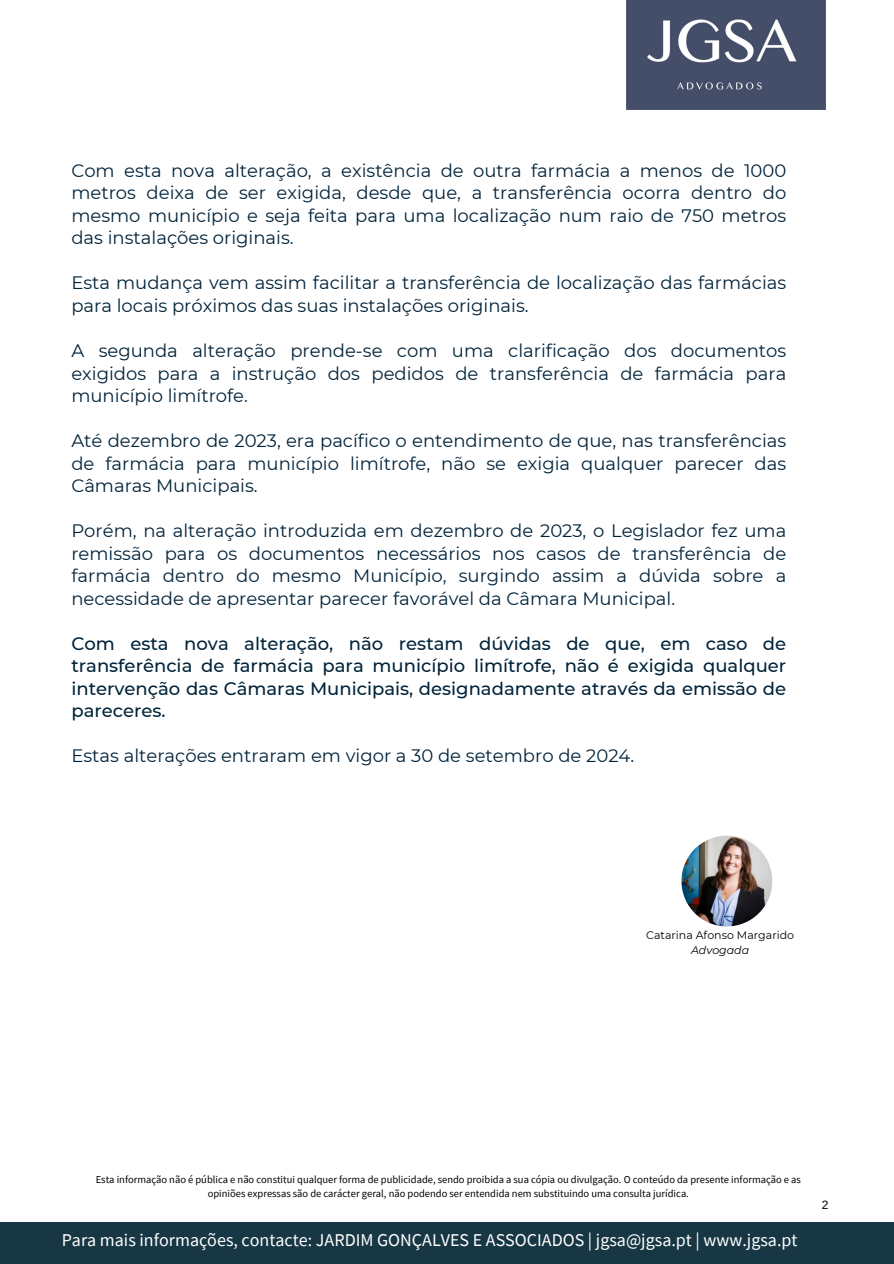
<style>
.page{position:relative;width:894px;height:1264px;background:#fff}
.page>*{position:absolute;margin:0;border:0;box-sizing:border-box;transform-origin:0 0}
.t1{font:18px/22.5px "Montserrat";color:#02243b;text-align:justify}
.t2{font:500 18px/22.5px "Montserrat";color:#02243b;text-align:justify}
.t3{font:18px "Source Sans Pro";color:#fff}
.t4{font:12px "Arimo";color:#000}
.t5{font:10.95px "Montserrat";color:#000}
.t6{font:italic 10.95px "Montserrat";color:#000}
.t7{font:10.5px/14px "Source Sans Pro";color:#000;text-align:center}
</style>
<div class="page">
<div style="left:0;top:1221px;width:893px;height:42px;background:#173744"></div>
<img style="left:626px;top:0;width:198px;height:109px">
<img style="left:681px;top:835px;width:91px;height:91px;border-radius:50%">
<h2 class="t1" style="left:71px;top:159px;width:716px">Com esta nova alteração, a existência de outra farmácia a menos de 1000 metros deixa de ser exigida, desde que, a transferência ocorra dentro do mesmo município e seja feita para uma localização num raio de 750 metros das instalações originais.</h2>
<h2 class="t1" style="left:71px;top:272px;width:716px">Esta mudança vem assim facilitar a transferência de localização das farmácias para locais próximos das suas instalações originais.</h2>
<h2 class="t1" style="left:71px;top:339px;width:716px">A segunda alteração prende-se com uma clarificação dos documentos exigidos para a instrução dos pedidos de transferência de farmácia para município limítrofe.</h2>
<h2 class="t1" style="left:71px;top:429px;width:716px">Até dezembro de 2023, era pacífico o entendimento de que, nas transferências de farmácia para município limítrofe, não se exigia qualquer parecer das Câmaras Municipais.</h2>
<h1 class="t1" style="left:71px;top:519px;width:716px">Porém, na alteração introduzida em dezembro de 2023, o Legislador fez uma remissão para os documentos necessários nos casos de transferência de farmácia dentro do mesmo Município, surgindo assim a dúvida sobre a necessidade de apresentar parecer favorável da Câmara Municipal.</h1>
<h2 class="t2" style="left:71px;top:632px;width:716px">Com esta nova alteração, não restam dúvidas de que, em caso de transferência de farmácia para município limítrofe, não é exigida qualquer intervenção das Câmaras Municipais, designadamente através da emissão de pareceres.</h2>
<p class="t1" style="left:71px;top:744px;width:564px">Estas alterações entraram em vigor a 30 de setembro de 2024.</p>
<p class="t5" style="left:646px;top:928px;width:149px">Catarina Afonso Margarido</p>
<h2 class="t6" style="left:690px;top:943px;width:60px">Advogada</h2>
<p class="t7" style="left:96px;top:1171px;width:706px">Esta informação não é pública e não constitui qualquer forma de publicidade, sendo proibida a sua cópia ou divulgação. O conteúdo da presente informação e as opiniões expressas são de carácter geral, não podendo ser entendida nem substituindo uma consulta jurídica.</p>
<p class="t3" style="left:62px;top:1228px;width:737px">Para mais informações, contacte: JARDIM GONÇALVES E ASSOCIADOS | jgsa@jgsa.pt | www.jgsa.pt</p>
<h2 class="t4" style="left:821px;top:1198px;width:8px">2</h2>
</div>
